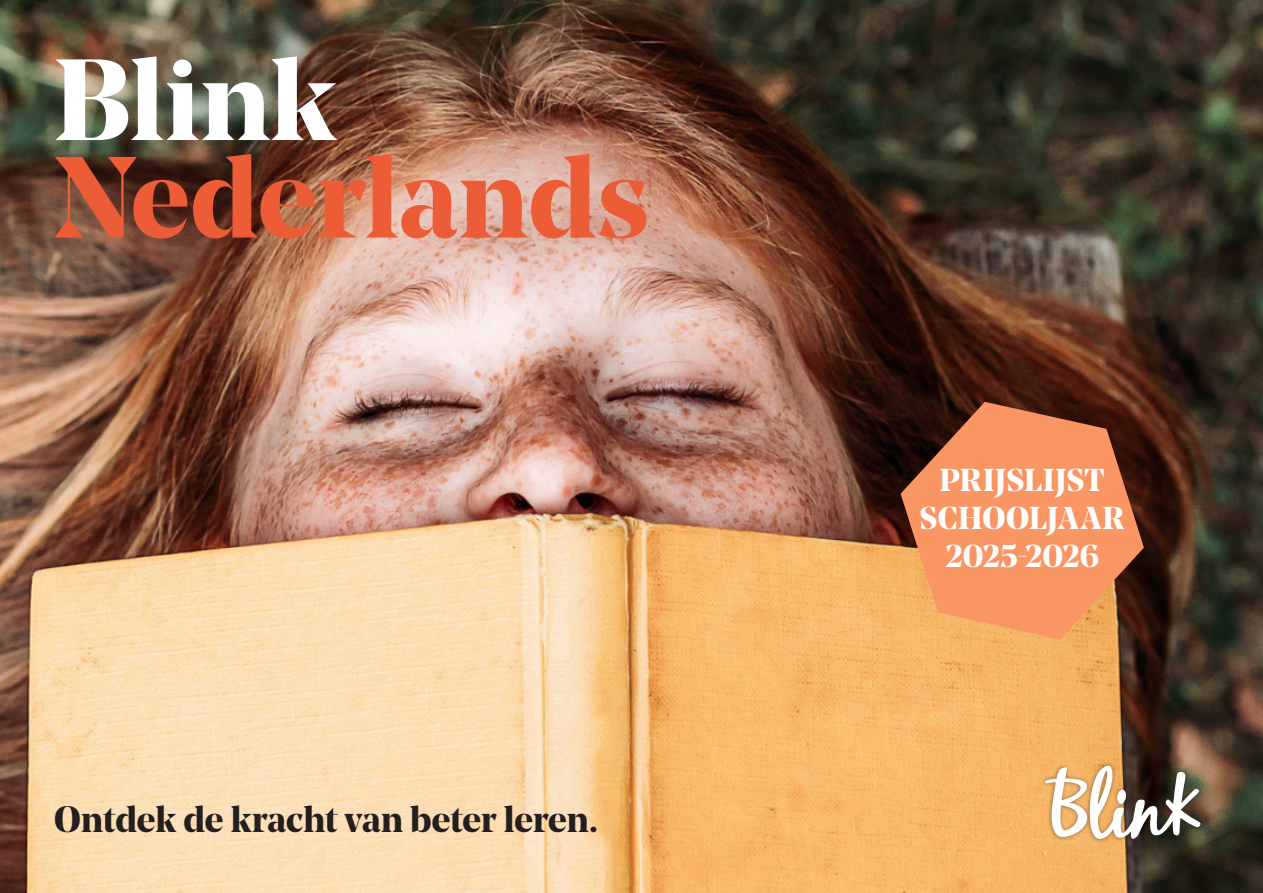
<style>
.page{position:relative;width:1263px;height:893px;background:#fff}
.page>*{position:absolute;margin:0;border:0;box-sizing:border-box;transform-origin:0 0}
.t1{font:700 114.75px "Noe Display";color:#eb5c37}
.t2{font:700 114.75px "Noe Display";color:#fff}
.t3{font:700 36.6px "Noe Display";letter-spacing:-.005em;color:#231f20}
.t4{font:700 31.5px "Noe Display";letter-spacing:.005em;color:#fff}
.t5{font:700 31.5px "Noe Display";letter-spacing:-.015em;color:#fff}
</style>
<div class="page">
<img style="left:0;top:0;width:1263px;height:893px">
<div style="left:1041px;top:761px;width:164px;height:82px;background:#231f20;opacity:.5"></div>
<svg style="left:1045px;top:766px;width:155px;height:73px"></svg>
<svg style="left:901px;top:402px;width:243px;height:237px;fill:#fa9664"></svg>
<p class="t2" style="left:54px;top:26px;width:283px">Blink</p>
<p class="t1" style="left:54px;top:124px;width:597px">Nederlands</p>
<p class="t3" style="left:54px;top:795px;width:545px">Ontdek de kracht van beter leren.</p>
<p class="t4" style="left:939px;top:460px;width:166px">PRIJSLIJST</p>
<p class="t4" style="left:919px;top:498px;width:206px">SCHOOLJAAR</p>
<p class="t5" style="left:945px;top:536px;width:156px">2025-2026</p>
</div>
